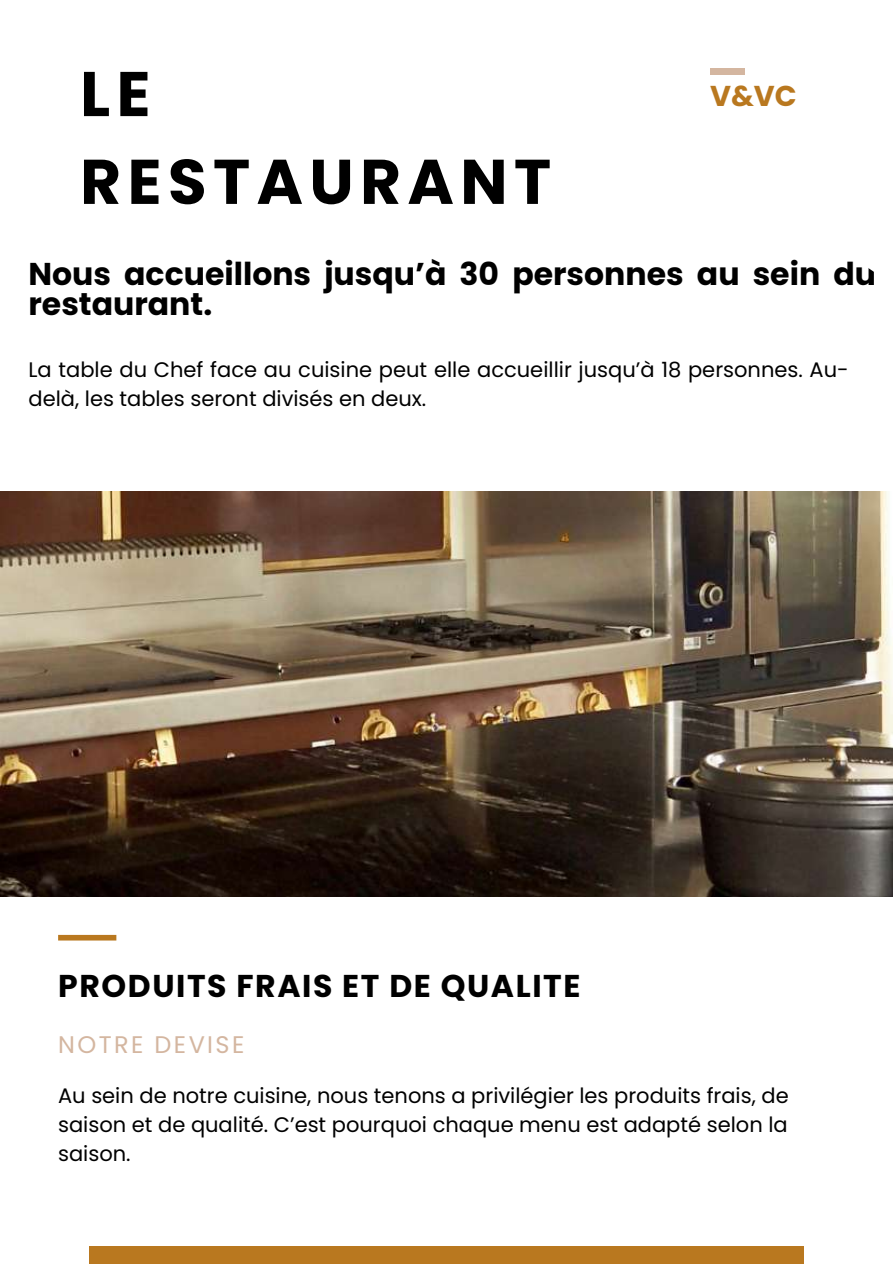
<style>
.page{position:relative;width:893px;height:1264px;background:#fff}
.page>*{position:absolute;margin:0;border:0;box-sizing:border-box;transform-origin:0 0}
.t1{font:700 63px/87.8px "Poppins";letter-spacing:.1em;color:#000}
.t2{font:700 31.5px/30.3px "Poppins";color:#000}
.t3{font:700 31.5px "Poppins";letter-spacing:.05em;color:#000}
.t4{font:700 28.65px "Poppins";color:#b9781f}
.t5{font:24px "Poppins";letter-spacing:.1em;color:#d4b6a0}
.t6{font:21px/29.2px "Poppins";color:#000}
</style>
<div class="page">
<div style="left:90px;top:1246px;width:714px;height:17px;background:#b9781f"></div>
<div style="left:58px;top:934px;width:58px;height:6px;background:#b9781f"></div>
<div style="left:710px;top:68px;width:35px;height:6px;background:#d4b6a0"></div>
<img style="left:0;top:491px;width:892px;height:405px">
<h1 class="t1" style="left:80px;top:50px;width:472px">LE<br>RESTAURANT</h1>
<h3 class="t4" style="left:710px;top:76px;width:88px">V&amp;VC</h3>
<h2 class="t2" style="left:28px;top:258px;width:849px">Nous accueillons jusqu’à 30 personnes au sein du restaurant.</h2>
<p class="t6" style="left:28px;top:355px;width:821px">La table du Chef face au cuisine peut elle accueillir jusqu’à 18 personnes. Au&shy;delà, les tables seront divisés en deux.</p>
<h2 class="t3" style="left:58px;top:963px;width:524px">PRODUITS FRAIS ET DE QUALITE</h2>
<p class="t5" style="left:58px;top:1028px;width:188px">NOTRE DEVISE</p>
<p class="t6" style="left:58px;top:1080px;width:732px;text-align:justify">Au sein de notre cuisine, nous tenons a privilégier les produits frais, de saison et de qualité. C’est pourquoi chaque menu est adapté selon la saison.</p>
</div>
